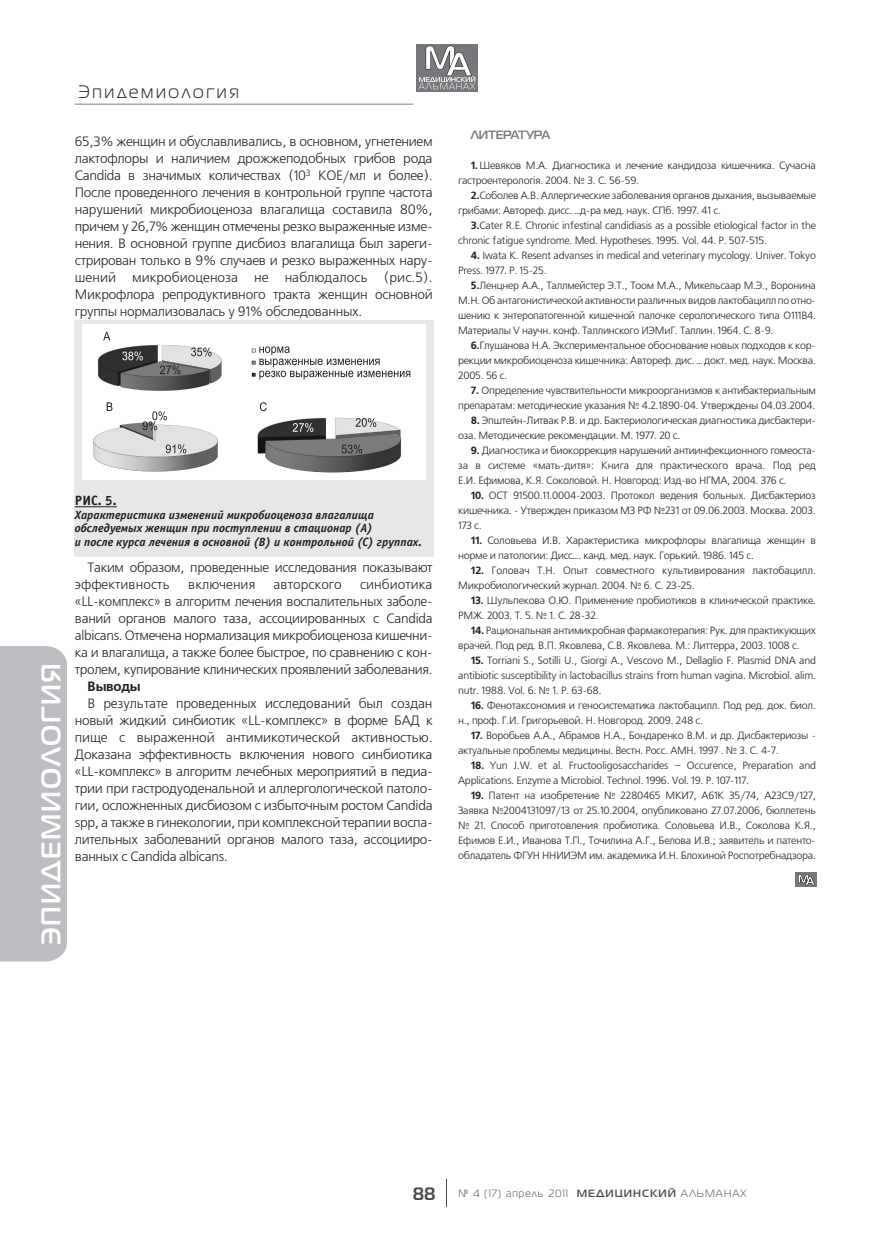
<style>
.page{position:relative;width:893px;height:1255px;background:#fff}
.page>*{position:absolute;margin:0;border:0;box-sizing:border-box;transform-origin:0 0}
.t1{font:700 27px "Magistral C";letter-spacing:.07em;color:#fff}
.t2{font:18px "Magistral C";letter-spacing:.15em;color:#231f20}
.t3{font:700 18px "Magistral C";color:#4b4c4d}
.Text_11{font:13.5px/17px "Free Set C";letter-spacing:-.025em;color:#231f20;text-align:justify}
.Text_11-2{font:13.5px "Free Set C";letter-spacing:.005em;color:#231f20}
.ТАБ_И_РИС_НОВЫЕ{font:700 13.5px "Officina Sans C";color:#231f20}
.Text_11-3{font:700 13.5px "Free Set C";letter-spacing:-.025em;color:#231f20}
.ТАБ_И_РИС_НОВЫЕ-2{font:italic 700 12px/13.5px "Officina Sans C";color:#231f20}
.Lit{font:700 12px "Magistral C";letter-spacing:-.025em;color:#76787b}
.Literatura{font:10.5px/15px "Free Set C";letter-spacing:-.025em;color:#231f20}
.t4{font:10.5px "Magistral C";letter-spacing:.1em;color:#4b4c4d}
.s1{font-weight:700}
</style>
<div class="page">
<div style="left:417px;top:44px;width:61px;height:48px;background:#76787b"></div>
<svg style="left:419px;top:45px;width:56px;height:44px"></svg>
<hr style="left:75px;top:104px;width:338px;height:1px;background:#808285">
<svg style="left:446px;top:1178px;width:1px;height:28px"></svg>
<div style="left:0;top:646px;width:67px;height:315px;background:#bcbdc0"></div>
<div style="left:74px;top:320px;width:360px;height:236px;background:#e6e7e9"></div>
<hr style="left:75px;top:506px;width:42px;height:1px;background:#231f20">
<img style="left:82px;top:324px;width:343px;height:155px">
<svg style="left:191px;top:347px;width:21px;height:9px"></svg>
<svg style="left:160px;top:365px;width:21px;height:9px"></svg>
<svg style="left:122px;top:351px;width:21px;height:9px"></svg>
<svg style="left:103px;top:332px;width:7px;height:8px"></svg>
<svg style="left:259px;top:346px;width:151px;height:33px;background:#dbdbdb"></svg>
<svg style="left:166px;top:444px;width:20px;height:9px"></svg>
<svg style="left:143px;top:411px;width:24px;height:19px"></svg>
<svg style="left:107px;top:402px;width:5px;height:9px"></svg>
<svg style="left:356px;top:418px;width:20px;height:9px"></svg>
<svg style="left:342px;top:444px;width:20px;height:9px"></svg>
<svg style="left:293px;top:423px;width:20px;height:9px"></svg>
<svg style="left:260px;top:402px;width:7px;height:9px"></svg>
<div style="left:795px;top:872px;width:22px;height:15px;background:#76787b"></div>
<svg style="left:798px;top:874px;width:17px;height:11px"></svg>
<h2 class="t2" style="left:78px;top:83px;width:162px">Эпидемиология</h2>
<p class="Text_11" style="left:75px;top:134px;width:359px">65,3% женщин и обуславливались, в основном, угнетением лактофлоры и наличием дрожжеподобных грибов рода Candida в значимых количествах (10<sup>3</sup> КОЕ/мл и более).<br>После проведенного лечения в контрольной группе частота нарушений микробиоценоза влагалища составила 80%, причем у 26,7% женщин отмечены резко выраженные изме&shy;нения. В основной группе дисбиоз влагалища был зареги&shy;стрирован только в 9% случаев и резко выраженных нару&shy;шений микробиоценоза не наблюдалось (рис.5).<br>Микрофлора репродуктивного тракта женщин основной группы нормализовалась у 91% обследованных.</p>
<h1 class="t1" style="left:35px;top:945px;width:284px;rotate:-90deg">ЭПИДЕМИОЛОГИЯ</h1>
<p class="ТАБ_И_РИС_НОВЫЕ" style="left:75px;top:493px;width:43px">РИС. 5.</p>
<p class="ТАБ_И_РИС_НОВЫЕ-2" style="left:75px;top:508px;width:349px">Характеристика изменений микробиоценоза влагалища обследуемых женщин при поступлении в стационар (А)<br>и после курса лечения в основной (В) и контрольной (С) группах.</p>
<p class="Text_11" style="left:75px;top:559px;width:359px;text-indent:13px">Таким образом, проведенные исследования показывают эффективность</p>
<p class="Text_11" style="left:75px;top:576px;width:359px;text-indent:285px">синбиотика «LL-комплекс» в алгоритм лечения воспалительных заболе&shy;ваний органов малого таза, ассоциированных с Candida albicans. Отмечена нормализация микробиоценоза кишечни&shy;ка и влагалища, а также более быстрое, по сравнению с кон&shy;тролем, купирование клинических проявлений заболевания.</p>
<p class="Text_11-3" style="left:88px;top:678px;width:54px">Выводы</p>
<p class="Text_11" style="left:75px;top:695px;width:359px;text-indent:13px">В результате проведенных исследований был создан новый жидкий синбиотик «LL-комплекс» в форме БАД к пище с выраженной антимикотической активностью.<br>Доказана эффективность включения нового синбиотика «LL-комплекс» в алгоритм лечебных мероприятий в педиа&shy;трии при гастродуоденальной и аллергологической патоло&shy;гии, осложненных дисбиозом с избыточным ростом Candida spp, а также в гинекологии, при комплексной терапии воспа&shy;лительных заболеваний органов малого таза, ассоцииро&shy;ванных с Candida albicans.</p>
<p class="Text_11-2" style="left:188px;top:576px;width:69px">включения</p>
<p class="Text_11-2" style="left:273px;top:576px;width:70px">авторского</p>
<p class="Lit" style="left:471px;top:127px;width:81px">ЛИТЕРАТУРА</p>
<p class="Literatura" style="left:458px;top:158px;width:359px;text-indent:13px"><span class="s1">1.</span> Шевяков М.А. Диагностика и лечение кандидоза кишечника. Сучасна гастроентерологія. 2004. № 3. С. 56-59.</p>
<p class="Literatura" style="left:458px;top:188px;width:359px;text-indent:13px"><span class="s1">2.</span>Соболев А.В. Аллергические заболевания органов дыхания, вызываемые грибами: Автореф. дисс. …д-ра мед. наук. СПб. 1997. 41 с.</p>
<p class="Literatura" style="left:458px;top:218px;width:359px;text-indent:13px"><span class="s1">3.</span>Cater R.E. Chronic infestinal candidiasis as a possible etiological factor in the chronic fatigue syndrome. Med. Hypotheses. 1995. Vol. 44. P. 507-515.</p>
<p class="Literatura" style="left:458px;top:248px;width:359px;text-indent:13px"><span class="s1">4.</span> Iwata K. Resent advanses in medical and veterinary mycology. Univer. Tokyo<br>Press. 1977. P. 15-25.</p>
<p class="Literatura" style="left:458px;top:278px;width:359px;text-align:justify;text-indent:13px"><span class="s1">5.</span>Ленцнер А.А., Таллмейстер Э.Т., Тоом М.А., Микельсаар М.Э., Воронина М.Н. Об антагонистической активности различных видов лактобацилл по отно&shy;шению к энтеропатогенной кишечной палочке серологического типа О111В4.<br>Материалы V научн. конф. Таллинского ИЭМиГ. Таллин. 1964. С. 8-9.</p>
<p class="Literatura" style="left:458px;top:338px;width:359px;text-align:justify;text-indent:13px"><span class="s1">6.</span>Глушанова Н.А. Экспериментальное обоснование новых подходов к кор&shy;рекции микробиоценоза кишечника: Автореф. дис. … докт. мед. наук. Москва.<br>2005. 56 с.</p>
<p class="Literatura" style="left:458px;top:383px;width:359px;text-align:right"><span class="s1">7.</span> Определение чувствительности микроорганизмов к антибактериальным препаратам: методические указания № 4.2.1890-04. Утверждены 04.03.2004.</p>
<p class="Literatura" style="left:458px;top:413px;width:359px;text-indent:13px"><span class="s1">8.</span> Эпштейн-Литвак Р.В. и др. Бактериологическая диагностика дисбактери&shy;оза. Методические рекомендации. М. 1977. 20 с.</p>
<p class="Literatura" style="left:458px;top:443px;width:359px;text-align:justify;text-indent:13px"><span class="s1">9.</span> Диагностика и биокоррекция нарушений антиинфекционного гомеоста&shy;за в системе «мать-дитя»: Книга для практического врача. Под ред Е.И. Ефимова, К.Я. Соколовой. Н. Новгород: Изд-во НГМА, 2004. 376 с.</p>
<p class="Literatura" style="left:458px;top:488px;width:359px;text-align:justify;text-indent:13px"><span class="s1">10.</span> ОСТ 91500.11.0004-2003. Протокол ведения больных. Дисбактериоз кишечника. - Утвержден приказом МЗ РФ №231 от 09.06.2003. Москва. 2003.<br>173 с.</p>
<p class="Literatura" style="left:458px;top:533px;width:359px;text-indent:13px"><span class="s1">11.</span> Соловьева И.В. Характеристика микрофлоры влагалища женщин в норме и патологии: Дисс…. канд. мед. наук. Горький. 1986. 145 с.</p>
<p class="Literatura" style="left:458px;top:563px;width:359px;text-indent:13px"><span class="s1">12.</span> Головач Т.Н. Опыт совместного культивирования лактобацилл.<br>Микробиологический журнал. 2004. № 6. С. 23-25.</p>
<p class="Literatura" style="left:458px;top:593px;width:359px;text-indent:13px"><span class="s1">13.</span> Шульпекова О.Ю. Применение пробиотиков в клинической практике.<br>РМЖ. 2003. Т. 5. № 1. С. 28-32.</p>
<p class="Literatura" style="left:458px;top:623px;width:359px;text-indent:13px"><span class="s1">14.</span> Рациональная антимикробная фармакотерапия: Рук. для практикующих врачей. Под ред. В.П. Яковлева, С.В. Яковлева. М.: Литтерра, 2003. 1008 с.</p>
<p class="Literatura" style="left:458px;top:653px;width:359px;text-align:justify;text-indent:13px"><span class="s1">15.</span> Torriani S., Sotilli U., Giorgi A., Vescovo M., Dellaglio F. Plasmid DNA and antibiotic susceptibility in lactobacillus strains from human vagina. Microbiol. alim. nutr. 1988. Vol. 6. № 1. P. 63-68.</p>
<p class="Literatura" style="left:458px;top:698px;width:359px;text-indent:13px"><span class="s1">16.</span> Фенотаксономия и геносистематика лактобацилл. Под ред. док. биол. н., проф. Г.И. Григорьевой. Н. Новгород. 2009. 248 с.</p>
<p class="Literatura" style="left:458px;top:728px;width:359px;text-indent:13px"><span class="s1">17.</span> Воробьев А.А., Абрамов Н.А., Бондаренко В.М. и др. Дисбактериозы - актуальные проблемы медицины. Вестн. Росс. АМН. 1997 . № 3. С. 4-7.</p>
<p class="Literatura" style="left:458px;top:758px;width:359px;text-indent:13px"><span class="s1">18.</span> Yun J.W. et al. Fructooligosaccharides – Occurence, Preparation and<br>Applications. Enzyme a Microbiol. Technol. 1996. Vol. 19. P. 107-117.</p>
<p class="Literatura" style="left:458px;top:788px;width:359px;text-align:justify;text-indent:13px"><span class="s1">19.</span> Патент на изобретение № 2280465 МКИ7, А61К 35/74, А23С9/127, Заявка №2004131097/13 от 25.10.2004, опубликовано 27.07.2006, бюллетень № 21. Способ приготовления пробиотика. Соловьева И.В., Соколова К.Я., Ефимов Е.И., Иванова Т.П., Точилина А.Г., Белова И.В.; заявитель и патенто&shy;обладатель ФГУН ННИИЭМ им. академика И.Н. Блохиной Роспотребнадзора.</p>
<h2 class="t3" style="left:413px;top:1182px;width:24px">88</h2>
<p class="t4" style="left:458px;top:1187px;width:290px">№ 4 (17) апрель 2011 <span class="s1">МЕДИЦИНСКИЙ</span> АЛЬМАНАХ</p>
</div>
